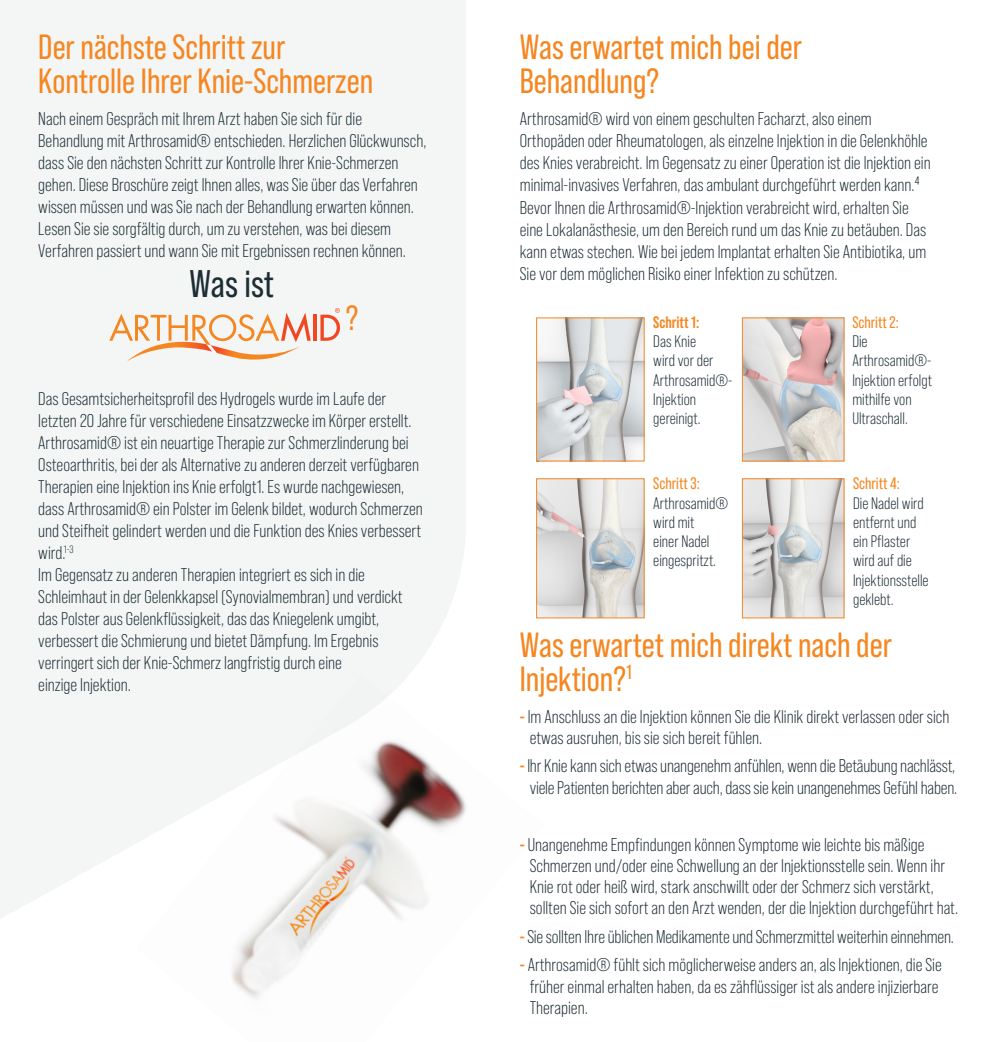
<style>
.page{position:relative;width:983px;height:1042px;background:#fff}
.page>*{position:absolute;margin:0;border:0;box-sizing:border-box;transform-origin:0 0}
.t1{font:38.5px "Bebas Neue Pro";color:#1c2e34}
.t2{font:35px/33.2px "Bebas Neue Pro";color:#f58721}
.t3{font:18.38px/22.1px "Bebas Neue Pro";color:#1c2e34}
.t4{font:16.62px/19.2px "Bebas Neue Pro";color:#1c2e34}
.t5{font:16.62px "Bebas Neue Pro";color:#f58721}
.t6{font:700 16.62px "Bebas Neue Pro";color:#f58721}
.s1{font-weight:700;color:#f58721}
</style>
<div class="page">
<img style="left:232px;top:927px;width:94px;height:71px">
<svg style="left:0;top:0;width:466px;height:927px;fill:#f4f5f5"></svg>
<img style="left:538px;top:319px;width:104px;height:140px">
<div style="left:536px;top:317px;width:108px;height:144px;border:1px solid #f58721"></div>
<img style="left:538px;top:480px;width:104px;height:136px">
<div style="left:536px;top:478px;width:108px;height:140px;border:1px solid #f58721"></div>
<img style="left:743px;top:319px;width:99px;height:140px">
<div style="left:741px;top:317px;width:103px;height:144px;border:1px solid #f58721"></div>
<img style="left:743px;top:480px;width:99px;height:136px">
<div style="left:741px;top:478px;width:103px;height:140px;border:1px solid #f58721"></div>
<hr style="left:313px;top:315px;width:4px;height:26px;background:#f04823">
<svg style="left:320px;top:308px;width:20px;height:33px"></svg>
<svg style="left:109px;top:313px;width:201px;height:48px"></svg>
<p class="t2" style="left:38px;top:30px;width:336px">Der nächste Schritt zur<br>Kontrolle Ihrer Knie-Schmerzen</p>
<p class="t2" style="left:519px;top:30px;width:284px">Was erwartet mich bei der<br>Behandlung?</p>
<p class="t3" style="left:38px;top:108px;width:389px">Nach einem Gespräch mit Ihrem Arzt haben Sie sich für die Behandlung mit Arthrosamid® entschieden. Herzlichen Glückwunsch, dass Sie den nächsten Schritt zur Kontrolle Ihrer Knie-Schmerzen gehen. Diese Broschüre zeigt Ihnen alles, was Sie über das Verfahren wissen müssen und was Sie nach der Behandlung erwarten können.<br>Lesen Sie sie sorgfältig durch, um zu verstehen, was bei diesem Verfahren passiert und wann Sie mit Ergebnissen rechnen können.</p>
<p class="t3" style="left:519px;top:108px;width:412px">Arthrosamid® wird von einem geschulten Facharzt, also einem Orthopäden oder Rheumatologen, als einzelne Injektion in die Gelenkhöhle des Knies verabreicht. Im Gegensatz zu einer Operation ist die Injektion ein minimal-invasives Verfahren, das ambulant durchgeführt werden kann.⁴<br>Bevor Ihnen die Arthrosamid®-Injektion verabreicht wird, erhalten Sie eine Lokalanästhesie, um den Bereich rund um das Knie zu betäuben. Das kann etwas stechen. Wie bei jedem Implantat erhalten Sie Antibiotika, um Sie vor dem möglichen Risiko einer Infektion zu schützen.</p>
<p class="t1" style="left:189px;top:262px;width:86px">Was ist</p>
<p class="t2" style="left:345px;top:301px;width:14px">?</p>
<p class="t6" style="left:653px;top:313px;width:48px">Schritt 1:</p>
<p class="t4" style="left:653px;top:332px;width:81px">Das Knie<br>wird vor der<br>Arthrosamid®-<br>Injektion gereinigt.</p>
<p class="t5" style="left:852px;top:313px;width:48px">Schritt 2:</p>
<p class="t4" style="left:852px;top:332px;width:81px">Die<br>Arthrosamid®-<br>Injektion erfolgt mithilfe von<br>Ultraschall.</p>
<p class="t3" style="left:38px;top:387px;width:386px">Das Gesamtsicherheitsprofil des Hydrogels wurde im Laufe der letzten 20 Jahre für verschiedene Einsatzzwecke im Körper erstellt.<br>Arthrosamid® ist ein neuartige Therapie zur Schmerzlinderung bei Osteoarthritis, bei der als Alternative zu anderen derzeit verfügbaren Therapien eine Injektion ins Knie erfolgt1. Es wurde nachgewiesen, dass Arthrosamid® ein Polster im Gelenk bildet, wodurch Schmerzen und Steifheit gelindert werden und die Funktion des Knies verbessert wird.<sup>1-3</sup></p>
<p class="t3" style="left:38px;top:563px;width:366px">Im Gegensatz zu anderen Therapien integriert es sich in die Schleimhaut in der Gelenkkapsel (Synovialmembran) und verdickt das Polster aus Gelenkflüssigkeit, das das Kniegelenk umgibt, verbessert die Schmierung und bietet Dämpfung. Im Ergebnis verringert sich der Knie-Schmerz langfristig durch eine<br>einzige Injektion.</p>
<p class="t5" style="left:653px;top:474px;width:48px">Schritt 3:</p>
<p class="t4" style="left:653px;top:493px;width:76px">Arthrosamid® wird mit<br>einer Nadel eingespritzt.</p>
<p class="t5" style="left:852px;top:474px;width:48px">Schritt 4:</p>
<p class="t4" style="left:852px;top:493px;width:77px">Die Nadel wird entfernt und ein Pflaster wird auf die<br>Injektionsstelle geklebt.</p>
<p class="t2" style="left:519px;top:628px;width:373px">Was erwartet mich direkt nach der<br>Injektion?<sup>1</sup></p>
<p class="t3" style="left:529px;top:705px;width:421px;line-height:21.2px;text-indent:-10px"><span class="s1">-</span> Im Anschluss an die Injektion können Sie die Klinik direkt verlassen oder sich etwas ausruhen, bis sie sich bereit fühlen.</p>
<p class="t3" style="left:519px;top:755px;width:439px;line-height:21.2px;text-align:center"><span class="s1">-</span> Ihr Knie kann sich etwas unangenehm anfühlen, wenn die Betäubung nachlässt, viele Patienten berichten aber auch, dass sie kein unangenehmes Gefühl haben.</p>
<p class="t3" style="left:529px;top:833px;width:430px;line-height:21.2px;text-indent:-10px"><span class="s1">-</span> Unangenehme Empfindungen können Symptome wie leichte bis mäßige Schmerzen und/oder eine Schwellung an der Injektionsstelle sein. Wenn ihr Knie rot oder heiß wird, stark anschwillt oder der Schmerz sich verstärkt, sollten Sie sich sofort an den Arzt wenden, der die Injektion durchgeführt hat.</p>
<p class="t3" style="left:519px;top:925px;width:435px"><span class="s1">-</span> Sie sollten Ihre üblichen Medikamente und Schmerzmittel weiterhin einnehmen.</p>
<p class="t3" style="left:529px;top:954px;width:413px;line-height:21.2px;text-indent:-10px"><span class="s1">-</span> Arthrosamid® fühlt sich möglicherweise anders an, als Injektionen, die Sie früher einmal erhalten haben, da es zähflüssiger ist als andere injizierbare<br>Therapien.</p>
</div>
